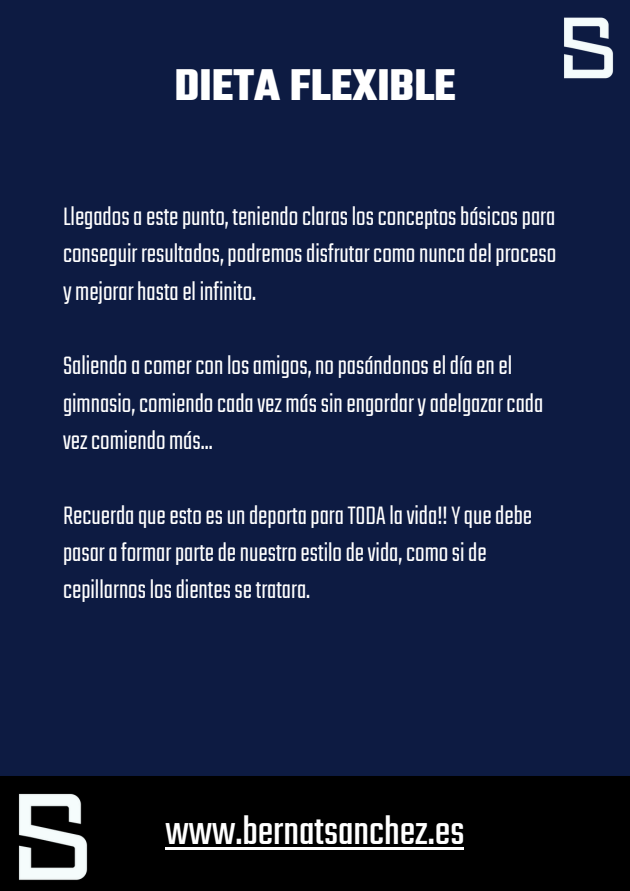
<style>
.page{position:relative;width:630px;height:891px;background:#0d1b42}
.page>*{position:absolute;margin:0;border:0;box-sizing:border-box;transform-origin:0 0}
.t1{font:700 48px "Teko";color:#fff}
.t2{font:42.8px "Teko";color:#fff}
.t3{font:300 28px/37.2px "Teko";color:#fff}
</style>
<div class="page">
<div style="left:0;top:776px;width:630px;height:115px;background:#000"></div>
<img style="left:0;top:779px;width:105px;height:112px">
<img style="left:564px;top:17px;width:50px;height:62px">
<hr style="left:165px;top:847px;width:299px;height:3px;background:#fff">
<p class="t1" style="left:174px;top:54px;width:283px">DIETA FLEXIBLE</p>
<p class="t3" style="left:63px;top:200px;width:495px;text-align:justify">Llegadosaestepunto, teniendoclaraslosconceptosbásicospara conseguir resultados,podremosdisfrutarcomonuncadelproceso y mejorarhastael infinito.</p>
<p class="t3" style="left:63px;top:349px;width:482px">Saliendoacomerconlosamigos,nopasándonoseldíaenel gimnasio,comiendocadavez mássinengordaryadelgazarcada vezcomiendo más...</p>
<h2 class="t3" style="left:63px;top:498px;width:471px">RecuerdaqueestoesundeportaparaTODAlavida!!Yquedebe pasaraformarpartedenuestroestilodevida,comoside cepillarnoslosdientessetratara.</h2>
<p class="t2" style="left:165px;top:803px;width:300px">www.bernatsanchez.es</p>
</div>
